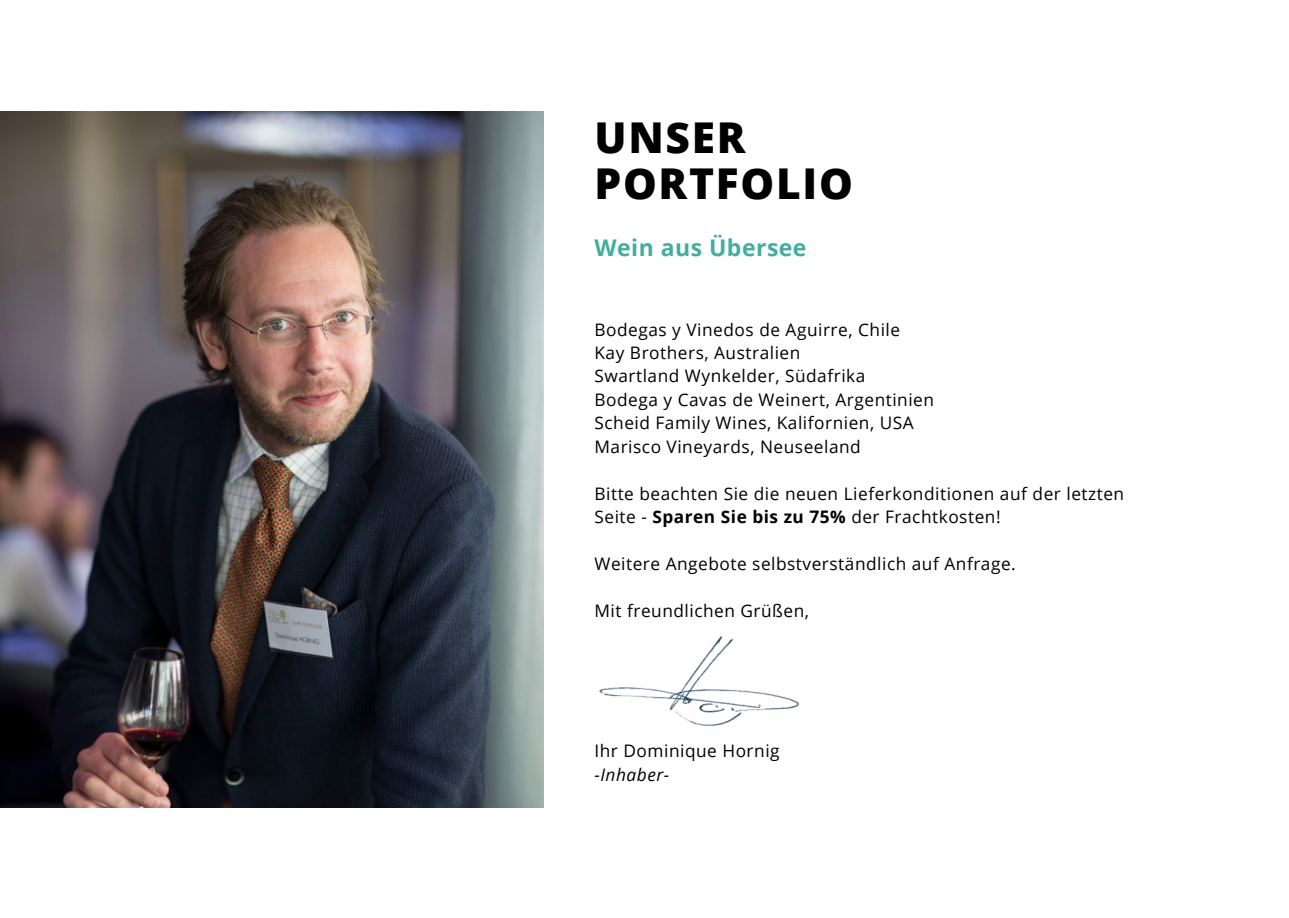
<style>
.page{position:relative;width:1289px;height:918px;background:#fff}
.page>*{position:absolute;margin:0;border:0;box-sizing:border-box;transform-origin:0 0}
.t1{font:800 42.45px/46.5px "Open Sans";letter-spacing:.04em;color:#000}
.t2{font:700 22.95px "Open Sans";letter-spacing:.02em;color:#41ae9f}
.t3{font:17.25px/23.4px "Open Sans";letter-spacing:.03em;color:#000}
.t4{font:italic 17.25px "Open Sans";letter-spacing:.03em;color:#000}
.s1{font-weight:700}
</style>
<div class="page">
<img style="left:0;top:111px;width:543px;height:697px">
<img style="left:599px;top:636px;width:200px;height:90px">
<p class="t1" style="left:594px;top:113px;width:260px">UNSER<br>PORTFOLIO</p>
<p class="t2" style="left:594px;top:232px;width:213px">Wein aus Übersee</p>
<p class="t3" style="left:594px;top:317px;width:307px">Bodegas y Vinedos de Aguirre, Chile</p>
<p class="t3" style="left:594px;top:341px;width:207px">Kay Brothers, Australien</p>
<p class="t3" style="left:594px;top:364px;width:272px">Swartland Wynkelder, Südafrika</p>
<p class="t3" style="left:594px;top:387px;width:341px">Bodega y Cavas de Weinert, Argentinien</p>
<p class="t3" style="left:594px;top:411px;width:321px">Scheid Family Wines, Kalifornien, USA</p>
<p class="t3" style="left:594px;top:434px;width:268px">Marisco Vineyards, Neuseeland</p>
<p class="t3" style="left:594px;top:481px;width:531px">Bitte beachten Sie die neuen Lieferkonditionen auf der letzten<br>Seite - <span class="s1">Sparen Sie bis zu 75%</span> der Frachtkosten!</p>
<p class="t3" style="left:594px;top:551px;width:423px">Weitere Angebote selbstverständlich auf Anfrage.</p>
<p class="t3" style="left:594px;top:598px;width:216px">Mit freundlichen Grüßen,</p>
<p class="t3" style="left:594px;top:739px;width:187px">Ihr Dominique Hornig</p>
<p class="t4" style="left:594px;top:762px;width:76px">-Inhaber-</p>
</div>
